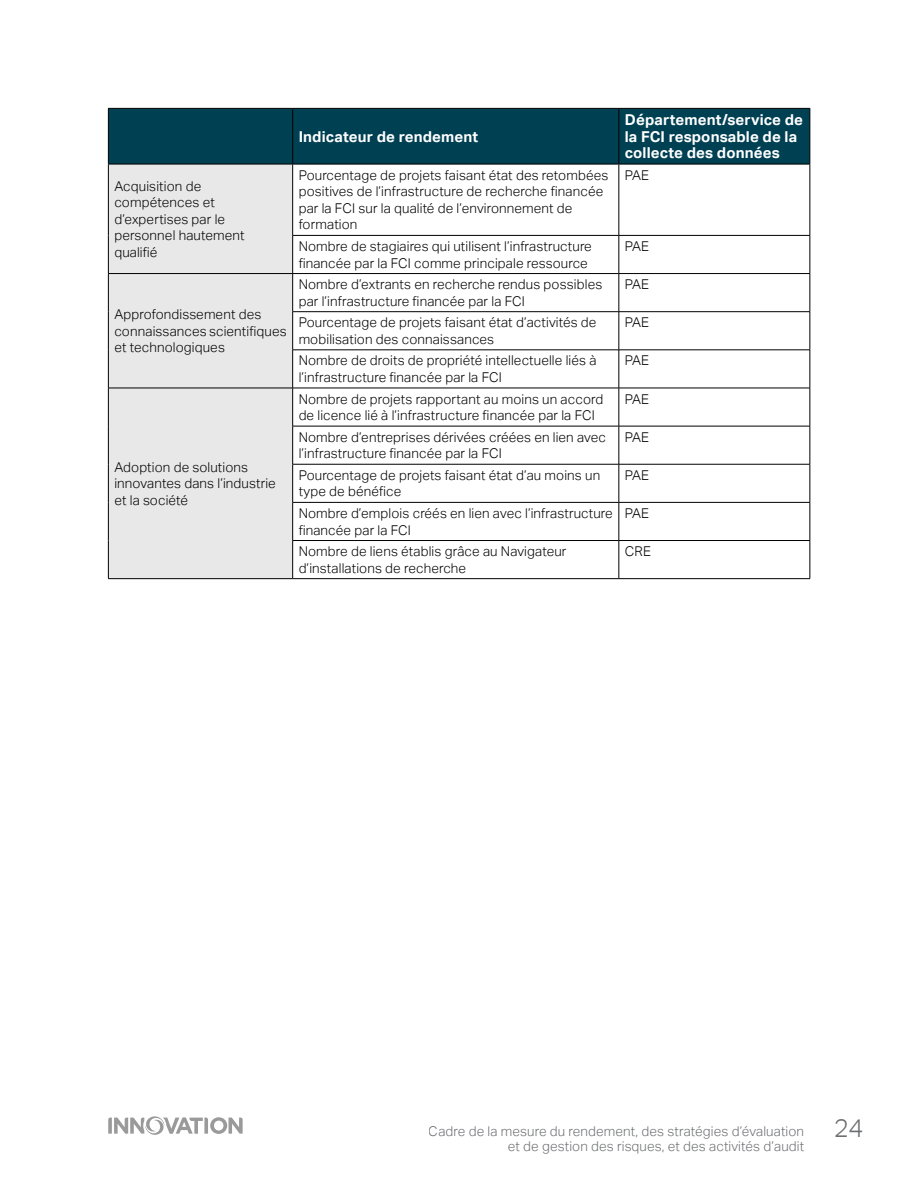
<style>
.page{position:relative;width:918px;height:1188px;background:#fff}
.page>*{position:absolute;margin:0;border:0;box-sizing:border-box;transform-origin:0 0}
.t1{font:300 25.5px "Aktiv Grotesk";color:#6d6e71}
.Title_body_tables{font:700 15px/16.5px "Aktiv Grotesk";letter-spacing:.01em;color:#fff}
.Body_Copy_Tables{font:300 13.5px/16.5px "Aktiv Grotesk";letter-spacing:.01em;color:#000}
.t2{font:300 13.5px/15px "Aktiv Grotesk";letter-spacing:.01em;color:#6d6e71;text-align:right}
</style>
<div class="page">
<div style="left:109px;top:109px;width:700px;height:55px;background:#004053"></div>
<div style="left:109px;top:165px;width:183px;height:413px;background:#e7e8e7"></div>
<hr style="left:108px;top:108px;width:185px;height:1px;background:#000">
<hr style="left:108px;top:109px;width:1px;height:55px;background:#000">
<hr style="left:293px;top:108px;width:326px;height:1px;background:#000">
<hr style="left:292px;top:109px;width:1px;height:55px;background:#000">
<hr style="left:619px;top:108px;width:191px;height:1px;background:#000">
<hr style="left:618px;top:109px;width:1px;height:55px;background:#000">
<hr style="left:809px;top:109px;width:1px;height:55px;background:#000">
<hr style="left:108px;top:164px;width:185px;height:1px;background:#000">
<hr style="left:293px;top:164px;width:326px;height:1px;background:#000">
<hr style="left:619px;top:164px;width:191px;height:1px;background:#000">
<hr style="left:292px;top:235px;width:327px;height:1px;background:#000">
<hr style="left:619px;top:235px;width:191px;height:1px;background:#000">
<hr style="left:108px;top:273px;width:185px;height:1px;background:#000">
<hr style="left:293px;top:273px;width:326px;height:1px;background:#000">
<hr style="left:619px;top:273px;width:191px;height:1px;background:#000">
<hr style="left:292px;top:311px;width:327px;height:1px;background:#000">
<hr style="left:619px;top:311px;width:191px;height:1px;background:#000">
<hr style="left:292px;top:350px;width:327px;height:1px;background:#000">
<hr style="left:619px;top:350px;width:191px;height:1px;background:#000">
<hr style="left:108px;top:388px;width:185px;height:1px;background:#000">
<hr style="left:293px;top:388px;width:326px;height:1px;background:#000">
<hr style="left:619px;top:388px;width:191px;height:1px;background:#000">
<hr style="left:292px;top:426px;width:327px;height:1px;background:#000">
<hr style="left:619px;top:426px;width:191px;height:1px;background:#000">
<hr style="left:292px;top:464px;width:327px;height:1px;background:#000">
<hr style="left:619px;top:464px;width:191px;height:1px;background:#000">
<hr style="left:292px;top:502px;width:327px;height:1px;background:#000">
<hr style="left:619px;top:502px;width:191px;height:1px;background:#000">
<hr style="left:292px;top:540px;width:327px;height:1px;background:#000">
<hr style="left:619px;top:540px;width:191px;height:1px;background:#000">
<hr style="left:108px;top:578px;width:185px;height:1px;background:#000">
<hr style="left:293px;top:578px;width:326px;height:1px;background:#000">
<hr style="left:619px;top:578px;width:191px;height:1px;background:#000">
<hr style="left:108px;top:164px;width:1px;height:71px;background:#000">
<hr style="left:292px;top:164px;width:1px;height:71px;background:#000">
<hr style="left:619px;top:164px;width:1px;height:71px;background:#000">
<hr style="left:810px;top:164px;width:1px;height:71px;background:#000">
<hr style="left:108px;top:235px;width:1px;height:38px;background:#000">
<hr style="left:292px;top:236px;width:1px;height:37px;background:#000">
<hr style="left:619px;top:236px;width:1px;height:37px;background:#000">
<hr style="left:810px;top:236px;width:1px;height:37px;background:#000">
<hr style="left:108px;top:274px;width:1px;height:38px;background:#000">
<hr style="left:292px;top:274px;width:1px;height:38px;background:#000">
<hr style="left:619px;top:274px;width:1px;height:38px;background:#000">
<hr style="left:810px;top:274px;width:1px;height:38px;background:#000">
<hr style="left:108px;top:312px;width:1px;height:38px;background:#000">
<hr style="left:292px;top:312px;width:1px;height:38px;background:#000">
<hr style="left:619px;top:312px;width:1px;height:38px;background:#000">
<hr style="left:810px;top:312px;width:1px;height:38px;background:#000">
<hr style="left:108px;top:350px;width:1px;height:38px;background:#000">
<hr style="left:292px;top:350px;width:1px;height:38px;background:#000">
<hr style="left:619px;top:350px;width:1px;height:38px;background:#000">
<hr style="left:810px;top:350px;width:1px;height:38px;background:#000">
<hr style="left:108px;top:388px;width:1px;height:38px;background:#000">
<hr style="left:292px;top:388px;width:1px;height:38px;background:#000">
<hr style="left:619px;top:388px;width:1px;height:38px;background:#000">
<hr style="left:810px;top:388px;width:1px;height:38px;background:#000">
<hr style="left:108px;top:426px;width:1px;height:38px;background:#000">
<hr style="left:292px;top:426px;width:1px;height:38px;background:#000">
<hr style="left:619px;top:426px;width:1px;height:38px;background:#000">
<hr style="left:810px;top:426px;width:1px;height:38px;background:#000">
<hr style="left:108px;top:464px;width:1px;height:38px;background:#000">
<hr style="left:292px;top:464px;width:1px;height:38px;background:#000">
<hr style="left:619px;top:464px;width:1px;height:38px;background:#000">
<hr style="left:810px;top:464px;width:1px;height:38px;background:#000">
<hr style="left:108px;top:502px;width:1px;height:39px;background:#000">
<hr style="left:292px;top:503px;width:1px;height:37px;background:#000">
<hr style="left:619px;top:503px;width:1px;height:37px;background:#000">
<hr style="left:810px;top:503px;width:1px;height:37px;background:#000">
<hr style="left:108px;top:541px;width:1px;height:37px;background:#000">
<hr style="left:292px;top:541px;width:1px;height:37px;background:#000">
<hr style="left:619px;top:541px;width:1px;height:37px;background:#000">
<hr style="left:810px;top:541px;width:1px;height:37px;background:#000">
<svg style="left:108px;top:1116px;width:135px;height:19px"></svg>
<p class="Title_body_tables" style="left:299px;top:128px;width:181px">Indicateur de rendement</p>
<p class="Title_body_tables" style="left:625px;top:112px;width:180px">Département/service de la FCI responsable de la collecte des données</p>
<p class="Body_Copy_Tables" style="left:114px;top:178px;width:132px">Acquisition de compétences et d’expertises par le personnel hautement qualifié</p>
<p class="Body_Copy_Tables" style="left:299px;top:167px;width:311px">Pourcentage de projets faisant état des retombées positives de l’infrastructure de recherche financée par la FCI sur la qualité de l’environnement de formation</p>
<p class="Body_Copy_Tables" style="left:625px;top:167px;width:26px">PAE</p>
<p class="Body_Copy_Tables" style="left:299px;top:238px;width:295px">Nombre de stagiaires qui utilisent l’infrastructure financée par la FCI comme principale ressource</p>
<p class="Body_Copy_Tables" style="left:625px;top:238px;width:26px">PAE</p>
<p class="Body_Copy_Tables" style="left:114px;top:306px;width:174px">Approfondissement des connaissances scientifiques et technologiques</p>
<p class="Body_Copy_Tables" style="left:114px;top:459px;width:163px">Adoption de solutions innovantes dans l’industrie et la société</p>
<p class="Body_Copy_Tables" style="left:299px;top:276px;width:305px">Nombre d’extrants en recherche rendus possibles par l’infrastructure financée par la FCI</p>
<p class="Body_Copy_Tables" style="left:625px;top:276px;width:26px">PAE</p>
<p class="Body_Copy_Tables" style="left:299px;top:314px;width:299px">Pourcentage de projets faisant état d’activités de mobilisation des connaissances</p>
<p class="Body_Copy_Tables" style="left:625px;top:314px;width:26px">PAE</p>
<p class="Body_Copy_Tables" style="left:299px;top:353px;width:299px">Nombre de droits de propriété intellectuelle liés à l’infrastructure financée par la FCI</p>
<p class="Body_Copy_Tables" style="left:625px;top:353px;width:26px">PAE</p>
<p class="Body_Copy_Tables" style="left:299px;top:391px;width:306px">Nombre de projets rapportant au moins un accord de licence lié à l’infrastructure financée par la FCI</p>
<p class="Body_Copy_Tables" style="left:625px;top:391px;width:26px">PAE</p>
<p class="Body_Copy_Tables" style="left:299px;top:429px;width:309px">Nombre d’entreprises dérivées créées en lien avec l’infrastructure financée par la FCI</p>
<p class="Body_Copy_Tables" style="left:625px;top:429px;width:26px">PAE</p>
<p class="Body_Copy_Tables" style="left:299px;top:467px;width:303px">Pourcentage de projets faisant état d’au moins un type de bénéfice</p>
<p class="Body_Copy_Tables" style="left:625px;top:467px;width:26px">PAE</p>
<p class="Body_Copy_Tables" style="left:299px;top:505px;width:316px">Nombre d’emplois créés en lien avec l’infrastructure financée par la FCI</p>
<p class="Body_Copy_Tables" style="left:625px;top:505px;width:26px">PAE</p>
<p class="Body_Copy_Tables" style="left:299px;top:543px;width:269px">Nombre de liens établis grâce au Navigateur d’installations de recherche</p>
<p class="Body_Copy_Tables" style="left:625px;top:543px;width:28px">CRE</p>
<p class="t2" style="left:429px;top:1124px;width:377px">Cadre de la mesure du rendement, des stratégies d’évaluation et de gestion des risques, et des activités d’audit</p>
<h1 class="t1" style="left:833px;top:1113px;width:32px">24</h1>
</div>
